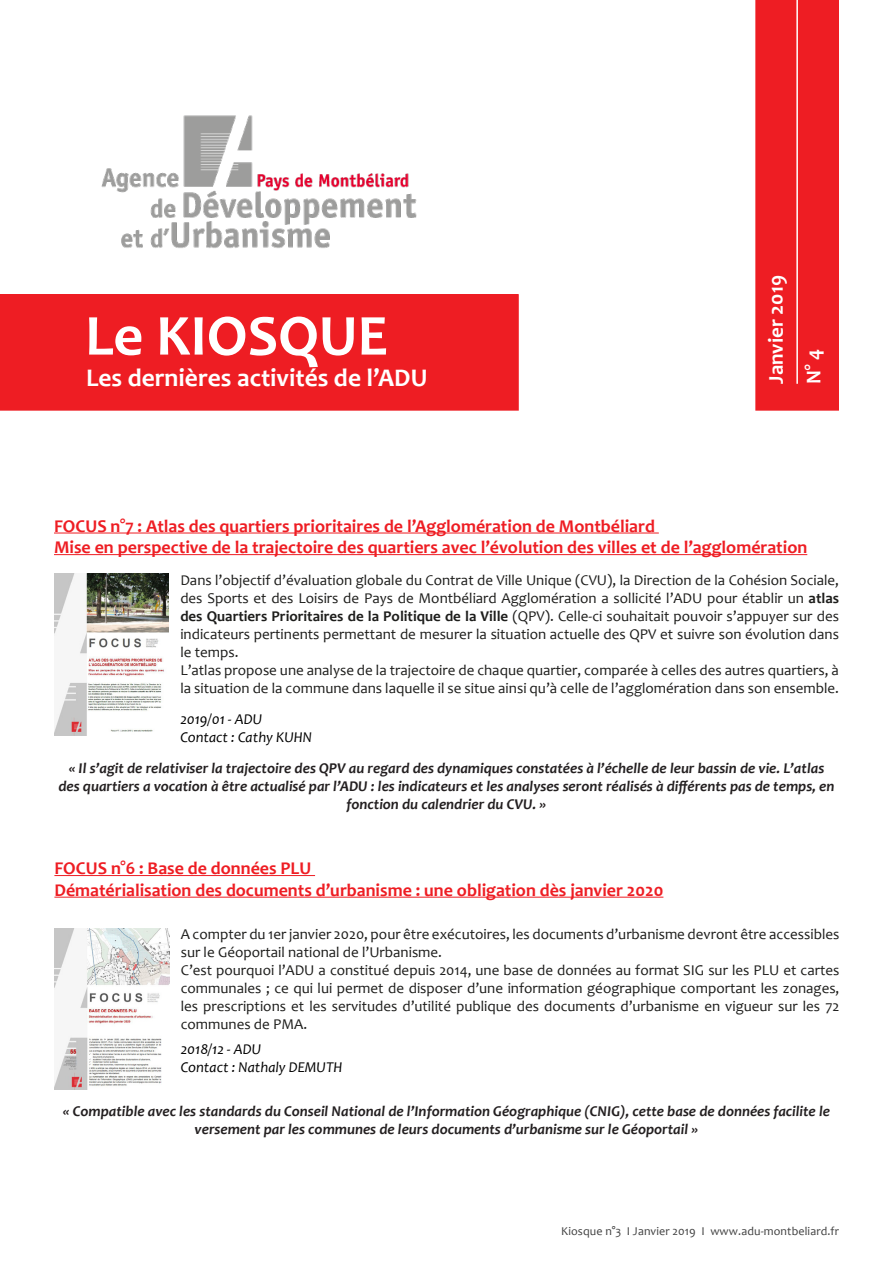
<style>
.page{position:relative;width:893px;height:1263px;background:#fff}
.page>*{position:absolute;margin:0;border:0;box-sizing:border-box;transform-origin:0 0}
.t1{font:700 58.5px "Candara";color:#fff}
.t2{font:700 25.5px "Candara";color:#fff}
.t3{font:700 21px "Candara";color:#fff}
.t4{font:700 18px "Candara";color:#ee1d23}
.bodytext{font:15px/18px "Candara";color:#1d1d1b;text-align:justify}
.t5{font:italic 700 15px/18px "Candara";color:#231f20;text-align:center}
.t6{font:italic 15px "Candara";color:#000}
.Texte{font:12px "Candara";letter-spacing:.01em;color:#404040}
.s1{font-weight:700}
</style>
<div class="page">
<div style="left:1px;top:295px;width:517px;height:115px;background:#ee1d23"></div>
<div style="left:0;top:294px;width:519px;height:117px;border:2px solid #ee1d23"></div>
<div style="left:755px;top:0;width:84px;height:411px;background:#ee1d23"></div>
<hr style="left:796px;top:0;width:2px;height:384px;background:#fff">
<img style="left:101px;top:115px;width:316px;height:133px">
<hr style="left:54px;top:533px;width:605px;height:1px;background:#ee1d23">
<hr style="left:54px;top:554px;width:753px;height:1px;background:#ee1d23">
<img style="left:54px;top:574px;width:115px;height:161px">
<hr style="left:54px;top:875px;width:261px;height:1px;background:#ee1d23">
<hr style="left:54px;top:897px;width:609px;height:1px;background:#ee1d23">
<img style="left:54px;top:928px;width:115px;height:162px">
<p class="t1" style="left:85px;top:299px;width:305px">Le KIOSQUE</p>
<p class="t2" style="left:86px;top:361px;width:343px">Les dernières activités de l’ADU</p>
<p class="t3" style="left:763px;top:384px;width:110px;rotate:-90deg">Janvier 2019</p>
<p class="t3" style="left:801px;top:384px;width:37px;rotate:-90deg">N° 4</p>
<p class="t4" style="left:54px;top:515px;width:602px">FOCUS n°7 : Atlas des quartiers prioritaires de l’Agglomération de Montbéliard</p>
<p class="t4" style="left:54px;top:536px;width:755px">Mise en perspective de la trajectoire des quartiers avec l’évolution des villes et de l’agglomération</p>
<p class="bodytext" style="left:180px;top:571px;width:660px">Dans l’objectif d’évaluation globale du Contrat de Ville Unique (CVU), la Direction de la Cohésion Sociale, des Sports et des Loisirs de Pays de Montbéliard Agglomération a sollicité l’ADU pour établir un <span class="s1">atlas des Quartiers Prioritaires de la Politique de la Ville</span> (QPV). Celle-ci souhaitait pouvoir s’appuyer sur des indicateurs pertinents permettant de mesurer la situation actuelle des QPV et suivre son évolution dans le temps.</p>
<p class="bodytext" style="left:180px;top:661px;width:660px">L’atlas propose une analyse de la trajectoire de chaque quartier, comparée à celles des autres quartiers, à la situation de la commune dans laquelle il se situe ainsi qu’à celle de l’agglomération dans son ensemble.</p>
<p class="t6" style="left:180px;top:709px;width:83px">2019/01 - ADU</p>
<p class="t6" style="left:180px;top:727px;width:133px">Contact : Cathy KUHN</p>
<p class="t5" style="left:58px;top:759px;width:777px">« Il s’agit de relativiser la trajectoire des QPV au regard des dynamiques constatées à l’échelle de leur bassin de vie. L’atlas des quartiers a vocation à être actualisé par l’ADU : les indicateurs et les analyses seront réalisés à différents pas de temps, en fonction du calendrier du CVU. »</p>
<p class="t4" style="left:54px;top:857px;width:258px">FOCUS n°6 : Base de données PLU</p>
<p class="t4" style="left:54px;top:879px;width:610px">Dématérialisation des documents d’urbanisme : une obligation dès janvier 2020</p>
<p class="bodytext" style="left:181px;top:925px;width:660px">A compter du 1er janvier 2020, pour être exécutoires, les documents d’urbanisme devront être accessibles sur le Géoportail national de l’Urbanisme.</p>
<p class="bodytext" style="left:181px;top:961px;width:660px">C’est pourquoi l’ADU a constitué depuis 2014, une base de données au format SIG sur les PLU et cartes communales ; ce qui lui permet de disposer d’une information géographique comportant les zonages, les prescriptions et les servitudes d’utilité publique des documents d’urbanisme en vigueur sur les 72 communes de PMA.</p>
<p class="t6" style="left:181px;top:1040px;width:82px">2018/12 - ADU</p>
<p class="t6" style="left:181px;top:1058px;width:163px">Contact : Nathaly DEMUTH</p>
<p class="t5" style="left:63px;top:1101px;width:769px">« Compatible avec les standards du Conseil National de l’Information Géographique (CNIG), cette base de données facilite le versement par les communes de leurs documents d’urbanisme sur le Géoportail »</p>
<p class="Texte" style="left:561px;top:1224px;width:279px">Kiosque n°3 I Janvier 2019 I www.adu-montbeliard.fr</p>
</div>
